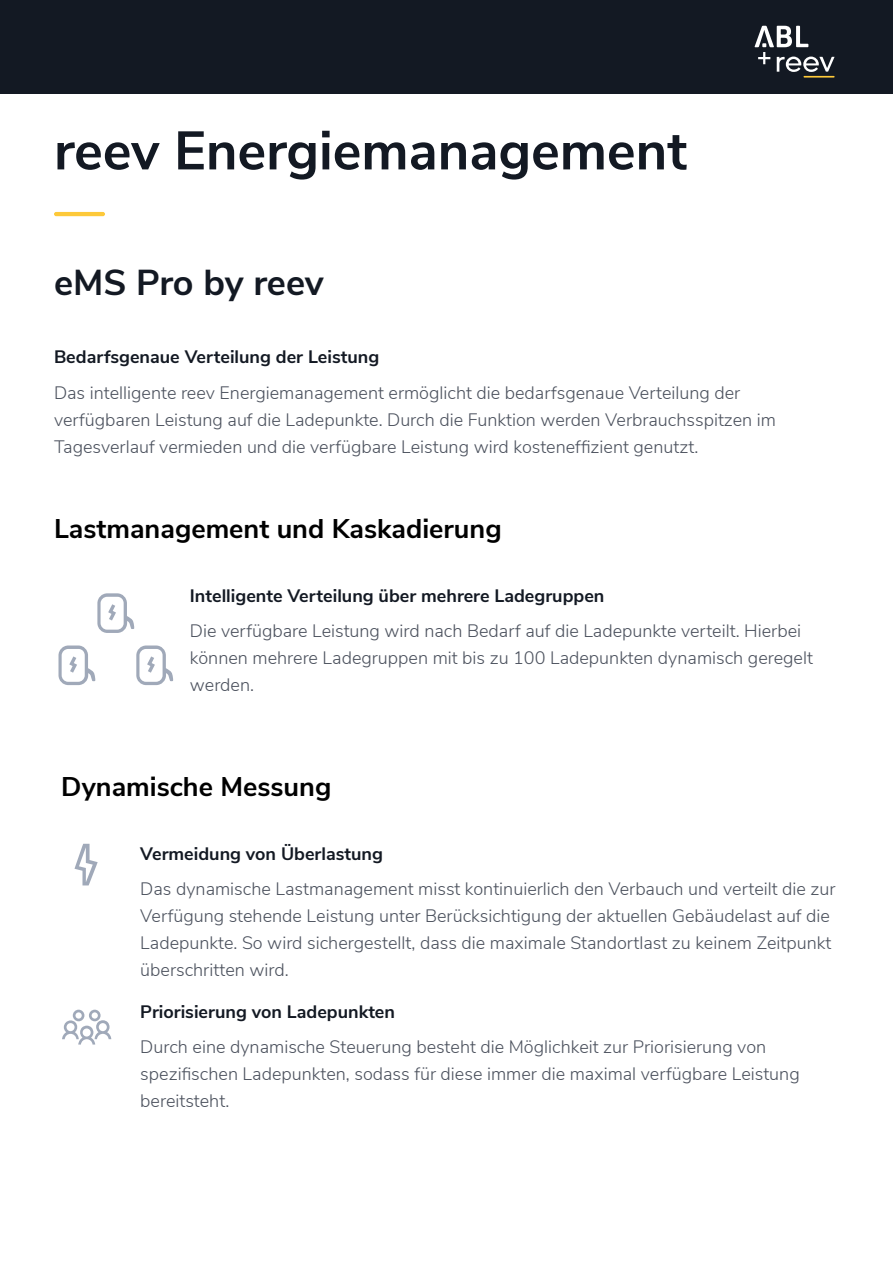
<style>
.page{position:relative;width:893px;height:1263px;background:#fff}
.page>*{position:absolute;margin:0;border:0;box-sizing:border-box;transform-origin:0 0}
.t1{font:700 54px "Nunito Sans";color:#131923}
.t2{font:700 36px "Nunito Sans";letter-spacing:-.01em;color:#131923}
.t3{font:700 27px "Nunito Sans";color:#000}
.t4{font:300 18px/27px "Nunito Sans";color:#4b515d}
.t5{font:700 18px "Nunito Sans";color:#131923}
</style>
<div class="page">
<div style="left:0;top:0;width:893px;height:94px;background:#131923"></div>
<svg style="left:755px;top:26px;width:80px;height:46px"></svg>
<hr style="left:803px;top:76px;width:32px;height:2px;background:#ffca39">
<hr style="left:54px;top:212px;width:51px;height:4px;background:#fdc93a;border-radius:2px">
<svg style="left:75px;top:844px;width:23px;height:41px"></svg>
<svg style="left:62px;top:1010px;width:49px;height:34px"></svg>
<svg style="left:97px;top:593px;width:38px;height:40px"></svg>
<svg style="left:58px;top:645px;width:38px;height:40px"></svg>
<svg style="left:136px;top:645px;width:38px;height:40px"></svg>
<h1 class="t1" style="left:54px;top:111px;width:635px">reev Energiemanagement</h1>
<h2 class="t2" style="left:54px;top:256px;width:271px">eMS Pro by reev</h2>
<p class="t5" style="left:54px;top:344px;width:327px">Bedarfsgenaue Verteilung der Leistung</p>
<p class="t4" style="left:54px;top:378px;width:723px">Das intelligente reev Energiemanagement ermöglicht die bedarfsgenaue Verteilung der verfügbaren Leistung auf die Ladepunkte. Durch die Funktion werden Verbrauchsspitzen im<br>Tagesverlauf vermieden und die verfügbare Leistung wird kosteneffizient genutzt.</p>
<h3 class="t3" style="left:54px;top:508px;width:449px">Lastmanagement und Kaskadierung</h3>
<p class="t5" style="left:190px;top:582px;width:416px">Intelligente Verteilung über mehrere Ladegruppen</p>
<p class="t4" style="left:190px;top:616px;width:624px">Die verfügbare Leistung wird nach Bedarf auf die Ladepunkte verteilt. Hierbei können mehrere Ladegruppen mit bis zu 100 Ladepunkten dynamisch geregelt werden.</p>
<h3 class="t3" style="left:61px;top:767px;width:272px">Dynamische Messung</h3>
<p class="t5" style="left:140px;top:840px;width:244px">Vermeidung von Überlastung</p>
<p class="t4" style="left:140px;top:874px;width:697px">Das dynamische Lastmanagement misst kontinuierlich den Verbauch und verteilt die zur Verfügung stehende Leistung unter Berücksichtigung der aktuellen Gebäudelast auf die Ladepunkte. So wird sichergestellt, dass die maximale Standortlast zu keinem Zeitpunkt überschritten wird.</p>
<p class="t5" style="left:140px;top:998px;width:256px">Priorisierung von Ladepunkten</p>
<p class="t4" style="left:140px;top:1032px;width:661px">Durch eine dynamische Steuerung besteht die Möglichkeit zur Priorisierung von spezifischen Ladepunkten, sodass für diese immer die maximal verfügbare Leistung bereitsteht.</p>
</div>
